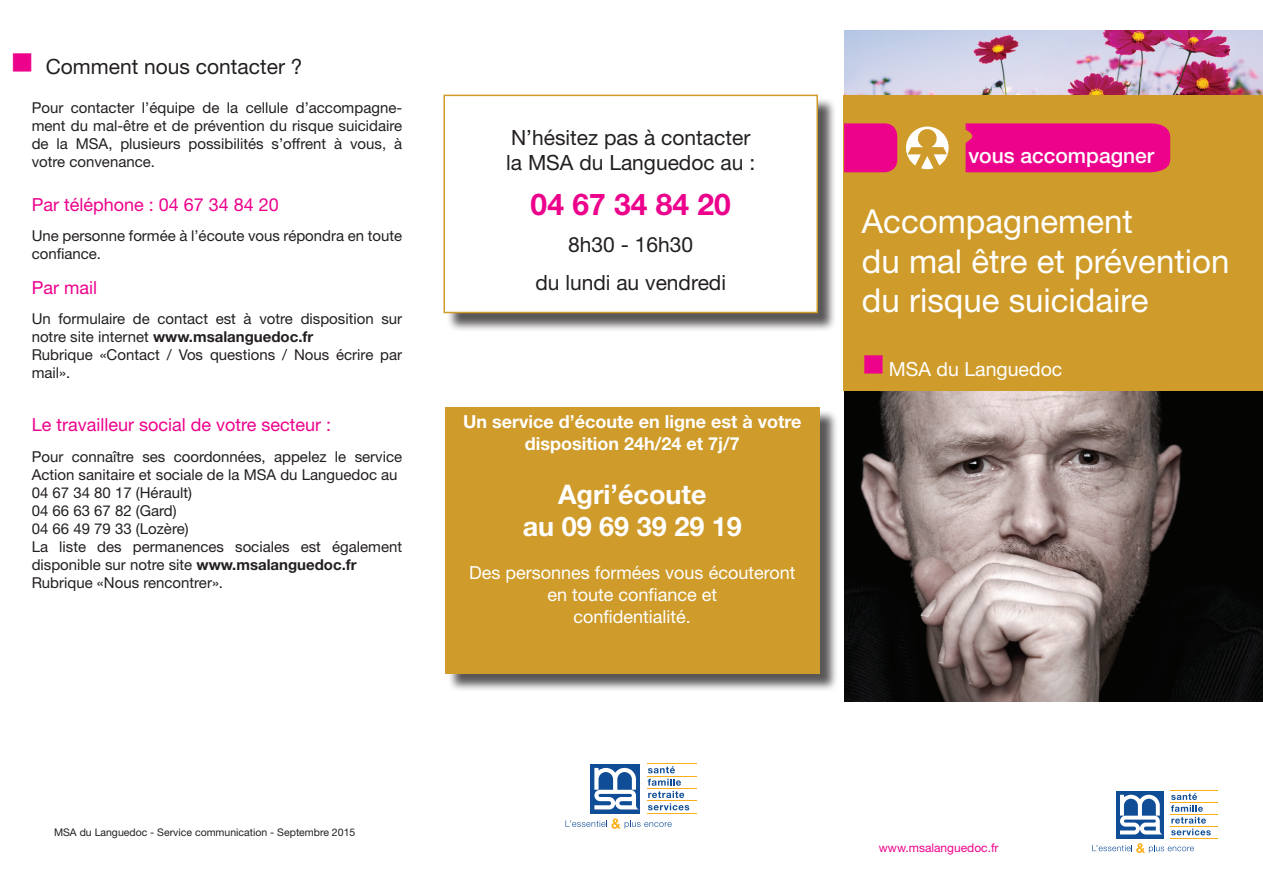
<style>
.page{position:relative;width:1263px;height:893px;background:#fff}
.page>*{position:absolute;margin:0;border:0;box-sizing:border-box;transform-origin:0 0}
.t1{font:33px/39.6px "Helvetica Neue LT Std";color:#fff}
.t2{font:700 30px "Helvetica Neue LT Std";color:#ed028c}
.t3{font:700 27px/32.4px "Helvetica Neue LT Std";color:#fff;text-align:center}
.t4{font:21px/25.2px "Helvetica Neue LT Std";color:#231f20}
.t5{font:500 21px "Helvetica Neue LT Std";color:#fff}
.t6{font:19.5px "Helvetica Neue LT Std";color:#fff}
.t7{font:18px/21.6px "Helvetica Neue LT Std";color:#fff;text-align:center}
.t8{font:18px "Helvetica Neue LT Std";color:#ed028c}
.t9{font:700 18px/21.6px "Helvetica Neue LT Std";color:#fff;text-align:center}
.t10{font:15px/18px "Helvetica Neue LT Std";color:#231f20}
.t11{font:12px "Helvetica Neue LT Std";color:#ed028c}
.t12{font:10.5px "Helvetica Neue LT Std";color:#231f20}
.s1{font-weight:700}
</style>
<div class="page">
<svg style="left:1171px;top:793px;width:40px;height:42px"></svg>
<hr style="left:1170px;top:791px;width:48px;height:1px;background:#faaf18">
<hr style="left:1170px;top:802px;width:48px;height:1px;background:#faaf18">
<hr style="left:1170px;top:814px;width:48px;height:1px;background:#faaf18">
<hr style="left:1170px;top:826px;width:48px;height:1px;background:#faaf18">
<hr style="left:1170px;top:838px;width:48px;height:1px;background:#faaf18">
<div style="left:1116px;top:791px;width:48px;height:47px;background:#0f4d96"></div>
<svg style="left:1120px;top:795px;width:42px;height:39px"></svg>
<svg style="left:1092px;top:843px;width:102px;height:10px"></svg>
<img style="left:844px;top:391px;width:419px;height:310px">
<img style="left:845px;top:31px;width:418px;height:64px">
<div style="left:844px;top:95px;width:419px;height:296px;background:#cf9b2a"></div>
<div style="left:844px;top:123px;width:53px;height:49px;background:#ed028c"></div>
<svg style="left:906px;top:127px;width:43px;height:42px"></svg>
<div style="left:965px;top:123px;width:205px;height:49px;background:#ed028c"></div>
<div style="left:447px;top:409px;width:391px;height:284px;background:#231f20;opacity:.75"></div>
<div style="left:445px;top:407px;width:374px;height:267px;background:#cf9b2a"></div>
<svg style="left:648px;top:766px;width:27px;height:7px"></svg>
<svg style="left:648px;top:779px;width:41px;height:31px"></svg>
<hr style="left:647px;top:764px;width:50px;height:1px;background:#faaf18">
<hr style="left:647px;top:776px;width:50px;height:1px;background:#faaf18">
<hr style="left:647px;top:788px;width:50px;height:1px;background:#faaf18">
<hr style="left:647px;top:801px;width:50px;height:1px;background:#faaf18">
<hr style="left:647px;top:813px;width:50px;height:1px;background:#faaf18">
<div style="left:590px;top:764px;width:50px;height:50px;background:#0f4d96"></div>
<svg style="left:594px;top:768px;width:44px;height:41px"></svg>
<svg style="left:565px;top:818px;width:107px;height:11px"></svg>
<div style="left:446px;top:97px;width:391px;height:235px;background:#231f20;opacity:.75"></div>
<div style="left:444px;top:95px;width:373px;height:217px;background:#fff"></div>
<div style="left:443px;top:95px;width:375px;height:218px;border:2px solid #cf9b2a"></div>
<h3 class="t4" style="left:46px;top:54px;width:258px">Comment nous contacter ?</h3>
<p class="t10" style="left:32px;top:99px;width:372px;text-align:justify">Pour contacter l’équipe de la cellule d’accompagne&shy;ment du mal-être et de prévention du risque suicidaire de la MSA, plusieurs possibilités s’offrent à vous, à votre convenance.</p>
<p class="t8" style="left:32px;top:193px;width:249px">Par téléphone : 04 67 34 84 20</p>
<p class="t10" style="left:32px;top:227px;width:372px">Une personne formée à l’écoute vous répondra en toute confiance.</p>
<p class="t8" style="left:32px;top:277px;width:67px">Par mail</p>
<p class="t10" style="left:32px;top:310px;width:372px">Un formulaire de contact est à votre disposition sur notre site internet <span class="s1">www.msalanguedoc.fr<br></span>Rubrique «Contact / Vos questions / Nous écrire par mail».</p>
<p class="t8" style="left:32px;top:414px;width:301px">Le travailleur social de votre secteur :</p>
<p class="t10" style="left:32px;top:447px;width:372px">Pour connaître ses coordonnées, appelez le service Action sanitaire et sociale de la MSA du Languedoc au 04 67 34 80 17 (Hérault)<br>04 66 63 67 82 (Gard)<br>04 66 49 79 33 (Lozère)<br>La liste des permanences sociales est également disponible sur notre site <span class="s1">www.msalanguedoc.fr </span>Rubrique «Nous rencontrer».</p>
<h3 class="t4" style="left:506px;top:124px;width:250px">N’hésitez pas à contacter la MSA du Languedoc au :</h3>
<h2 class="t2" style="left:531px;top:185px;width:202px">04 67 34 84 20</h2>
<h3 class="t4" style="left:535px;top:226px;width:192px;line-height:38px;text-align:center">8h30 - 16h30<br>du lundi au vendredi</h3>
<p class="t9" style="left:463px;top:411px;width:340px">Un service d’écoute en ligne est à votre disposition 24h/24 et 7j/7</p>
<h3 class="t3" style="left:523px;top:477px;width:221px">Agri’écoute<br>au 09 69 39 29 19</h3>
<p class="t7" style="left:469px;top:562px;width:328px">Des personnes formées vous écouteront en toute confiance et<br>confidentialité.</p>
<h3 class="t5" style="left:968px;top:143px;width:187px">vous accompagner</h3>
<h1 class="t1" style="left:862px;top:201px;width:369px">Accompagnement<br>du mal être et prévention du risque suicidaire</h1>
<h3 class="t6" style="left:889px;top:357px;width:175px">MSA du Languedoc</h3>
<p class="t12" style="left:54px;top:826px;width:303px">MSA du Languedoc - Service communication - Septembre 2015</p>
<p class="t11" style="left:879px;top:840px;width:121px">www.msalanguedoc.fr</p>
</div>
